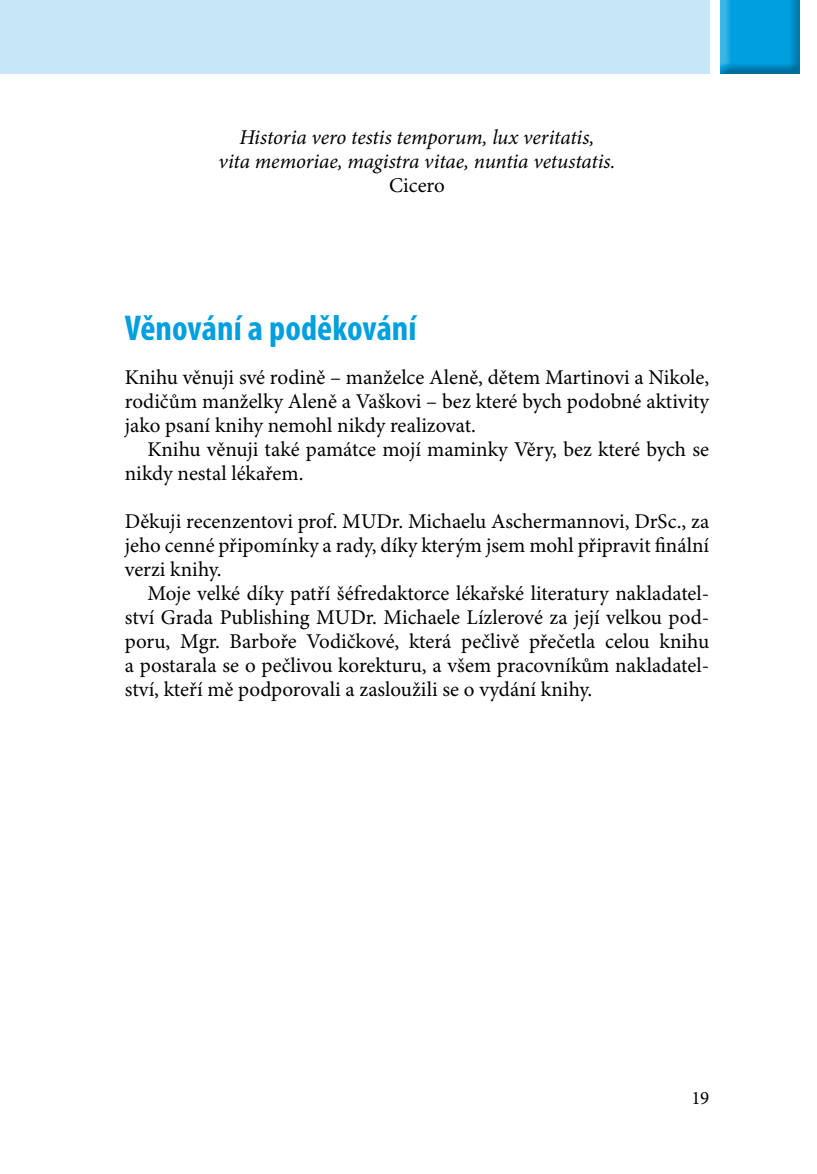
<style>
.page{position:relative;width:817px;height:1174px;background:#fff}
.page>*{position:absolute;margin:0;border:0;box-sizing:border-box;transform-origin:0 0}
.t1{font:700 condensed 36px "Myriad Pro";color:#009fe0}
.t2{font:21px/24px "Minion Pro";color:#000;text-align:justify}
.t3{font:italic 21px/24px "Minion Pro";letter-spacing:-.01em;color:#000;text-align:center}
.t4{font:19px "Minion Pro";color:#000}
</style>
<div class="page">
<div style="left:0;top:0;width:709px;height:74px;background:#c7e6f8"></div>
<img style="left:720px;top:0;width:79px;height:74px">
<p class="t3" style="left:218px;top:125px;width:398px">Historia vero testis temporum, lux veritatis,<br>vita memoriae, magistra vitae, nuntia vetustatis.</p>
<p class="t2" style="left:389px;top:174px;width:57px">Cicero</p>
<h1 class="t1" style="left:125px;top:305px;width:293px">Věnování a poděkování</h1>
<p class="t2" style="left:125px;top:366px;width:585px">Knihu věnuji své rodině – manželce Aleně, dětem Martinovi a Nikole, rodičům manželky Aleně a Vaškovi – bez které bych podobné aktivity jako psaní knihy nemohl nikdy realizovat.</p>
<p class="t2" style="left:125px;top:438px;width:585px;text-indent:23px">Knihu věnuji také památce mojí maminky Věry, bez které bych se nikdy nestal lékařem.</p>
<p class="t2" style="left:125px;top:510px;width:585px">Děkuji recenzentovi prof. MUDr. Michaelu Aschermannovi, DrSc., za jeho cenné připomínky a rady, díky kterým jsem mohl připravit finální verzi knihy.</p>
<p class="t2" style="left:125px;top:582px;width:586px;text-indent:23px">Moje velké díky patří šéfredaktorce lékařské literatury nakladatel&shy;ství Grada Publishing MUDr. Michaele Lízlerové za její velkou pod&shy;poru, Mgr. Barboře Vodičkové, která pečlivě přečetla celou knihu a postarala se o pečlivou korekturu, a všem pracovníkům nakladatel&shy;ství, kteří mě podporovali a zasloužili se o vydání knihy.</p>
<p class="t4" style="left:691px;top:1087px;width:19px">19</p>
</div>
